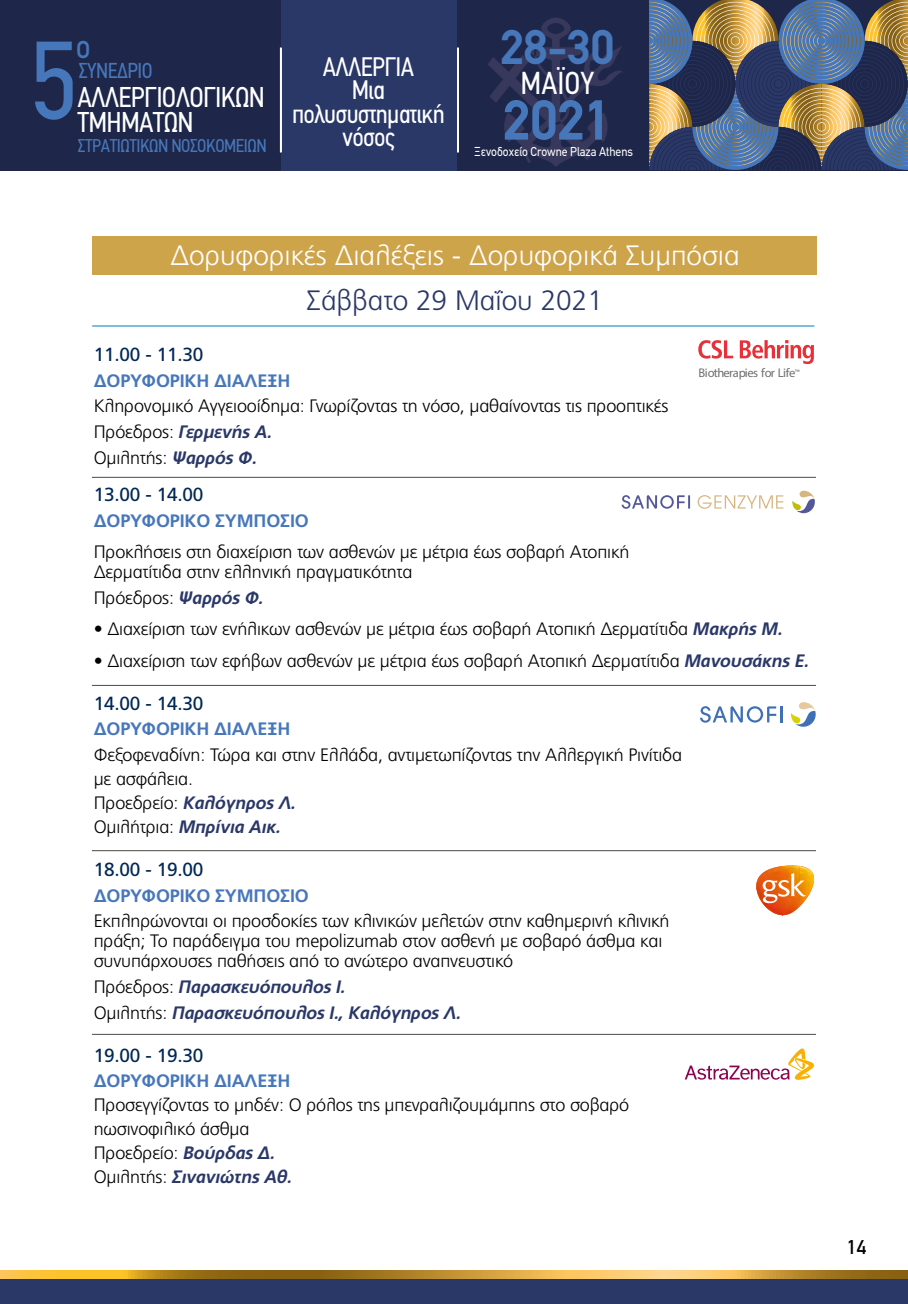
<style>
.page{position:relative;width:908px;height:1304px;background:#fff}
.page>*{position:absolute;margin:0;border:0;box-sizing:border-box;transform-origin:0 0}
.t1{font:111.2px "PF Din Text Condensed";color:#4777bb}
.t2{font:700 56.8px "PF Din Text";color:#4777bb}
.t3{font:700 49px "PF Din Text";color:#4777bb}
.t4{font:34.4px "PF Din Text Condensed";color:#4777bb}
.t5{font:31.8px "PF Din Text Condensed";color:#fff}
.t6{font:28.8px/25px "PF Din Text Condensed";letter-spacing:-.025em;color:#fff}
.t7{font:300 28px "PF Catalog";color:#fff}
.t8{font:300 28px "PF Catalog";color:#2a3868}
.t9{font:27px/23.4px "PF Din Text Condensed";letter-spacing:-.025em;color:#fff;text-align:center}
.t10{font:21.6px "PF Din Text Condensed";letter-spacing:-.025em;color:#4777bb}
.t11{font:500 20px "PF Din Text";color:#000}
.t12{font:19px "PF Catalog";letter-spacing:-.01em;color:#002856}
.t13{font:18.6px "PF Din Text Condensed";letter-spacing:-.025em;color:#4777bb}
.t14{font:300 18px/24px "PF Catalog";letter-spacing:-.01em;color:#000}
.t15{font:700 18px "PF Catalog";letter-spacing:-.01em;color:#4777bb}
.t16{font:italic 700 18px/25.6px "PF Catalog";letter-spacing:-.01em;color:#2a3868}
.t17{font:13px "PF Din Text";color:#fff;scale:.91 1}
.t18{font:condensed 12.6px "Frutiger LT Std";letter-spacing:-.035em;color:#706f6f}
.s1{font-weight:700;font-style:italic;color:#2a3868}
.s2{font-weight:300;font-style:normal;color:#000}
</style>
<div class="page">
<div style="left:0;top:0;width:907px;height:171px;background:#1e2749"></div>
<svg style="left:649px;top:0;width:259px;height:171px"></svg>
<div style="left:281px;top:0;width:175px;height:171px;background:#2a3868"></div>
<svg style="left:280px;top:47px;width:1px;height:106px"></svg>
<svg style="left:457px;top:47px;width:1px;height:106px"></svg>
<svg style="left:488px;top:18px;width:134px;height:149px"></svg>
<div style="left:0;top:1278px;width:907px;height:26px;background:#2a3868"></div>
<svg style="left:0;top:1271px;width:907px;height:7px;background:#c89938"></svg>
<div style="left:91px;top:237px;width:725px;height:38px;background:#cea44b"></div>
<hr style="left:92px;top:326px;width:722px;height:1px;background:#007ac3">
<hr style="left:92px;top:477px;width:723px;height:1px;background:#4a4a49">
<hr style="left:92px;top:685px;width:723px;height:1px;background:#4a4a49">
<hr style="left:92px;top:850px;width:723px;height:1px;background:#4a4a49">
<hr style="left:92px;top:1034px;width:723px;height:1px;background:#4a4a49">
<svg style="left:698px;top:340px;width:34px;height:19px"></svg>
<svg style="left:739px;top:340px;width:74px;height:24px"></svg>
<svg style="left:700px;top:706px;width:82px;height:17px"></svg>
<svg style="left:791px;top:702px;width:24px;height:25px"></svg>
<svg style="left:756px;top:865px;width:58px;height:51px"></svg>
<svg style="left:684px;top:1048px;width:129px;height:32px"></svg>
<svg style="left:621px;top:495px;width:68px;height:14px"></svg>
<svg style="left:697px;top:495px;width:86px;height:14px"></svg>
<svg style="left:792px;top:491px;width:22px;height:22px"></svg>
<h3 class="t4" style="left:76px;top:27px;width:16px">ο</h3>
<p class="t10" style="left:79px;top:58px;width:75px">ΣΥΝΕ∆ΡΙΟ</p>
<h3 class="t6" style="left:77px;top:84px;width:189px">ΑΛΛΕΡΓΙΟΛΟΓΙΚΩΝ<br>ΤΜΗΜΑΤΩΝ</h3>
<p class="t13" style="left:78px;top:135px;width:190px">ΣΤΡΑΤΙΩΤΙΚΩΝ ΝΟΣΟΚΟΜΕΙΩΝ</p>
<h1 class="t1" style="left:31px;top:17px;width:48px">5</h1>
<h3 class="t9" style="left:292px;top:55px;width:154px">ΑΛΛΕΡΓΙΑ<br>Μια πολυσυστηµατική νόσος</h3>
<h3 class="t3" style="left:500px;top:18px;width:115px">28-30</h3>
<h2 class="t2" style="left:503px;top:87px;width:110px">2021</h2>
<h3 class="t5" style="left:520px;top:64px;width:75px">ΜΑΪΟΥ</h3>
<p class="t17" style="left:474px;top:144px;width:176px">Ξενοδοχείο Crowne Plaza Athens</p>
<h3 class="t7" style="left:170px;top:239px;width:570px">Δορυφορικές Διαλέξεις - Δορυφορικά Συμπόσια</h3>
<h3 class="t8" style="left:307px;top:285px;width:297px">Σάββατο 29 Μαΐου 2021</h3>
<p class="t12" style="left:94px;top:343px;width:111px">11.00 - 11.30</p>
<p class="t15" style="left:94px;top:370px;width:198px">ΔΟΡΥΦΟΡΙΚΗ ΔΙΑΛΕΞΗ</p>
<p class="t14" style="left:94px;top:394px;width:576px;line-height:25.6px">Κληρονομικό Αγγειοοίδημα: Γνωρίζοντας τη νόσο, μαθαίνοντας τις προοπτικές<br>Πρόεδρος: <span class="s1">Γερμενής Α.<br></span>Ομιλητής: <span class="s1">Ψαρρός Φ.</span></p>
<p class="t12" style="left:94px;top:483px;width:111px">13.00 - 14.00</p>
<p class="t15" style="left:94px;top:510px;width:216px">ΔΟΡΥΦΟΡΙΚΟ ΣΥΜΠΟΣΙΟ</p>
<p class="t14" style="left:94px;top:542px;width:537px;line-height:20px">Προκλήσεις στη διαχείριση των ασθενών με μέτρια έως σοβαρή Ατοπική<br>Δερματίτιδα στην ελληνική πραγματικότητα</p>
<p class="t14" style="left:94px;top:586px;width:171px">Πρόεδρος: <span class="s1">Ψαρρός Φ.</span></p>
<p class="t14" style="left:94px;top:617px;width:690px">• Διαχείριση των ενήλικων ασθενών με μέτρια έως σοβαρή Ατοπική Δερματίτιδα <span class="s1">Μακρής Μ.</span></p>
<p class="t14" style="left:94px;top:649px;width:716px">• Διαχείριση των εφήβων ασθενών με μέτρια έως σοβαρή Ατοπική Δερματίτιδα <span class="s1">Μανουσάκης Ε.</span></p>
<p class="t12" style="left:94px;top:692px;width:111px">14.00 - 14.30</p>
<p class="t15" style="left:94px;top:718px;width:198px">ΔΟΡΥΦΟΡΙΚΗ ΔΙΑΛΕΞΗ</p>
<p class="t14" style="left:94px;top:743px;width:589px">Φεξοφεναδίνη: Τώρα και στην Ελλάδα, αντιμετωπίζοντας την Αλλεργική Ρινίτιδα με ασφάλεια.<br>Προεδρείο: <span class="s1">Καλόγηρος Λ.<br></span>Ομιλήτρια: <span class="s1">Μπρίνια Αικ.</span></p>
<p class="t12" style="left:94px;top:858px;width:111px">18.00 - 19.00</p>
<p class="t15" style="left:94px;top:885px;width:216px">ΔΟΡΥΦΟΡΙΚΟ ΣΥΜΠΟΣΙΟ</p>
<p class="t14" style="left:94px;top:911px;width:577px;line-height:20px">Εκπληρώνονται οι προσδοκίες των κλινικών μελετών στην καθημερινή κλινική πράξη; Το παράδειγμα του mepolizumab στον ασθενή με σοβαρό άσθμα και συνυπάρχουσες παθήσεις από το ανώτερο αναπνευστικό</p>
<p class="t16" style="left:94px;top:974px;width:369px"><span class="s2">Πρόεδρος:</span> Παρασκευόπουλος Ι.<br><span class="s2">Ομιλητής:</span> Παρασκευόπουλος Ι., Καλόγηρος Λ.</p>
<p class="t12" style="left:94px;top:1044px;width:111px">19.00 - 19.30</p>
<p class="t15" style="left:94px;top:1071px;width:198px">ΔΟΡΥΦΟΡΙΚΗ ΔΙΑΛΕΞΗ</p>
<p class="t14" style="left:94px;top:1093px;width:536px">Προσεγγίζοντας το μηδέν: Ο ρόλος της μπενραλιζουμάμπης στο σοβαρό ηωσινοφιλικό άσθμα<br>Προεδρείο: <span class="s1">Βούρδας Δ.<br></span>Ομιλητής: <span class="s1">Σινανιώτης Αθ.</span></p>
<p class="t18" style="left:698px;top:365px;width:103px">Biotherapies for Life<sup>™</sup></p>
<p class="t11" style="left:846px;top:1235px;width:20px">14</p>
</div>
